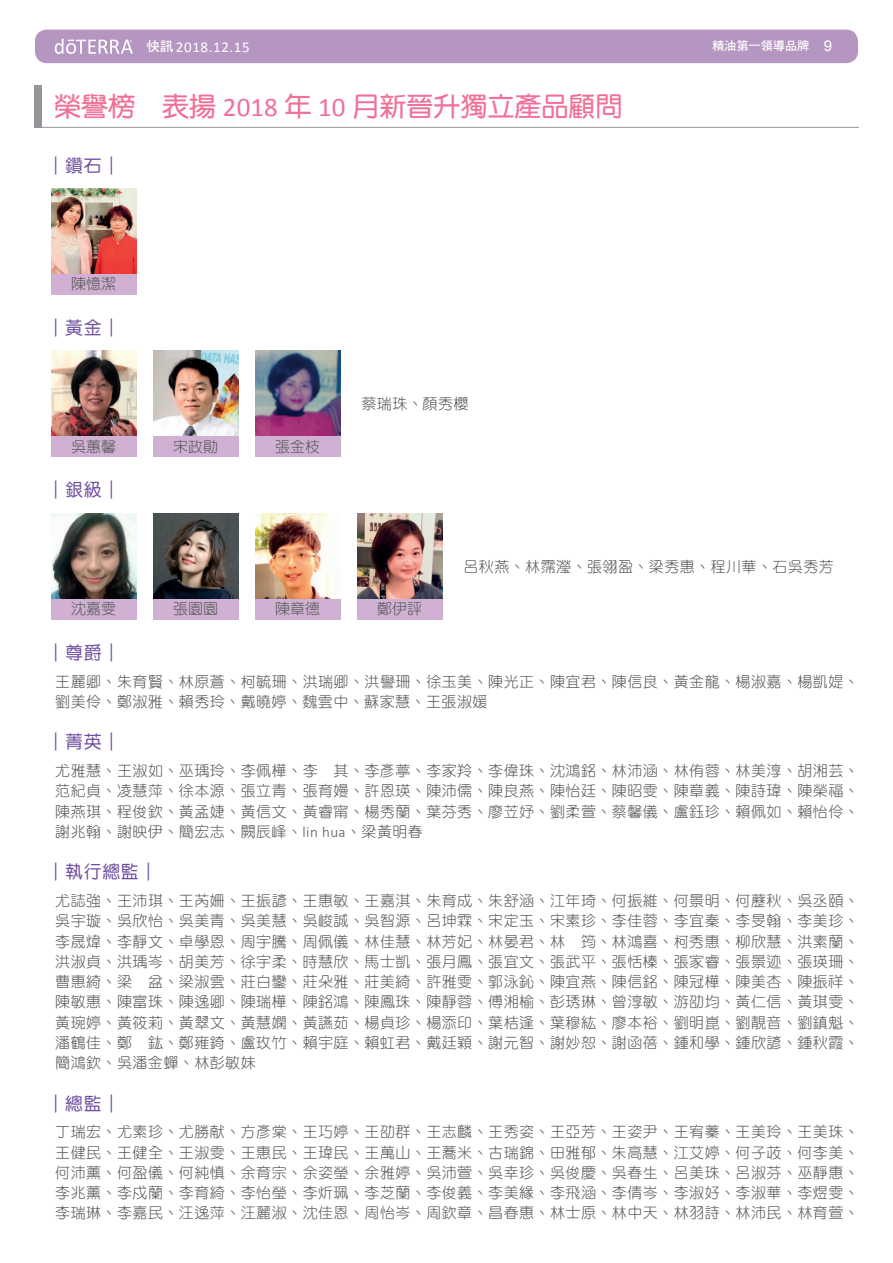
<style>
.page{position:relative;width:893px;height:1263px;background:#fff}
.page>*{position:absolute;margin:0;border:0;box-sizing:border-box;transform-origin:0 0}
.t1{font:27px "DF Yuan Std W7";color:#f17097}
.t2{font:18px "DF Yuan Std W5";letter-spacing:.03em;color:#7150a0}
.t3{font:15px/20.2px "DF Yuan Std W3";letter-spacing:.03em;color:#57585a;text-align:justify}
.t4{font:15px "Calibri";letter-spacing:.04em;color:#fff}
.t5{font:12.15px "DF Hei Std W7";color:#fff}
.s1{font-family:"DF Hei Std W7";font-size:13.5px}
.s2{font-family:"Arial";font-size:15px}
.s3{font-family:"Calibri"}
.s4{font-family:"Calibri";font-weight:300}
</style>
<div class="page">
<div style="left:35px;top:30px;width:823px;height:33px;background:#b596c0;border-radius:12px"></div>
<svg style="left:55px;top:39px;width:78px;height:15px"></svg>
<div style="left:34px;top:85px;width:7px;height:43px;background:#939598"></div>
<hr style="left:34px;top:127px;width:825px;height:1px;background:#939598">
<div style="left:51px;top:273px;width:85px;height:22px;background:#d0b1d3"></div>
<img style="left:51px;top:188px;width:85px;height:86px">
<div style="left:51px;top:436px;width:85px;height:21px;background:#d0b1d3"></div>
<img style="left:51px;top:351px;width:85px;height:85px">
<div style="left:153px;top:436px;width:85px;height:21px;background:#d0b1d3"></div>
<img style="left:153px;top:351px;width:85px;height:85px">
<div style="left:255px;top:436px;width:85px;height:21px;background:#d0b1d3"></div>
<img style="left:255px;top:351px;width:85px;height:85px">
<div style="left:51px;top:598px;width:85px;height:21px;background:#d0b1d3"></div>
<img style="left:51px;top:513px;width:85px;height:85px">
<div style="left:255px;top:598px;width:85px;height:21px;background:#d0b1d3"></div>
<img style="left:255px;top:513px;width:76px;height:85px">
<div style="left:357px;top:598px;width:85px;height:21px;background:#d0b1d3"></div>
<img style="left:357px;top:513px;width:85px;height:85px">
<div style="left:153px;top:598px;width:85px;height:21px;background:#d0b1d3"></div>
<img style="left:153px;top:513px;width:85px;height:85px">
<p class="t4" style="left:147px;top:37px;width:105px"><span class="s1">快訊</span> 2018.12.15</p>
<p class="t5" style="left:712px;top:39px;width:121px">精油第一領導品牌 <span class="s2">9</span></p>
<h1 class="t1" style="left:54px;top:92px;width:570px">榮譽榜　表揚 <span class="s3">2018</span> 年 <span class="s3">10</span> 月新晉升獨立產品顧問</h1>
<p class="t2" style="left:47px;top:156px;width:75px">∣鑽石∣</p>
<p class="t3" style="left:71px;top:274px;width:46px">陳憶潔</p>
<p class="t2" style="left:47px;top:318px;width:75px">∣黃金∣</p>
<p class="t3" style="left:71px;top:436px;width:46px">吳蕙馨</p>
<p class="t3" style="left:173px;top:436px;width:47px">宋政勛</p>
<p class="t3" style="left:275px;top:436px;width:46px">張金枝</p>
<p class="t2" style="left:47px;top:480px;width:75px">∣銀級∣</p>
<p class="t3" style="left:361px;top:394px;width:109px">蔡瑞珠、顏秀櫻</p>
<p class="t3" style="left:463px;top:556px;width:372px">呂秋燕、林霈瀅、張翎盈、梁秀惠、程川華、石吳秀芳</p>
<p class="t3" style="left:71px;top:598px;width:46px">沈嘉雯</p>
<p class="t3" style="left:173px;top:598px;width:47px">張園園</p>
<p class="t3" style="left:275px;top:598px;width:46px">陳章德</p>
<p class="t3" style="left:377px;top:598px;width:46px">鄭伊評</p>
<p class="t2" style="left:47px;top:643px;width:75px">∣尊爵∣</p>
<p class="t3" style="left:55px;top:671px;width:805px">王麗卿、朱育賢、林原蒼、柯毓珊、洪瑞卿、洪譽珊、徐玉美、陳光正、陳宜君、陳信良、黃金龍、楊淑嘉、楊凱媞、劉美伶、鄭淑雅、賴秀玲、戴曉婷、魏雲中、蘇家慧、王張淑媛</p>
<p class="t2" style="left:47px;top:732px;width:75px">∣菁英∣</p>
<p class="t3" style="left:55px;top:760px;width:805px">尤雅慧、王淑如、巫瑀玲、李佩樺、李　其、李彥葶、李家羚、李偉珠、沈鴻銘、林沛涵、林侑蓉、林美淳、胡湘芸、范紀貞、凌慧萍、徐本源、張立青、張育嫚、許恩瑛、陳沛儒、陳良燕、陳怡廷、陳昭雯、陳章義、陳詩瑋、陳榮福、陳燕琪、程俊欽、黃孟婕、黃信文、黃睿甯、楊秀蘭、葉芬秀、廖苙妤、劉柔萱、蔡馨儀、盧鈺珍、賴佩如、賴怡伶、謝兆翰、謝映伊、簡宏志、闕辰峰、<span class="s4">lin hua</span>、梁黃明春</p>
<p class="t2" style="left:47px;top:862px;width:112px">∣執行總監∣</p>
<p class="t3" style="left:55px;top:890px;width:805px">尤誌強、王沛琪、王芮姍、王振諺、王惠敏、王嘉淇、朱育成、朱舒涵、江年琦、何振維、何景明、何藶秋、吳丞頤、吳宇璇、吳欣怡、吳美青、吳美慧、吳峻誠、吳智源、呂坤霖、宋定玉、宋素珍、李佳蓉、李宜秦、李旻翰、李美珍、李晟煒、李靜文、卓學恩、周宇騰、周佩儀、林佳慧、林芳妃、林晏君、林　筠、林鴻喜、柯秀惠、柳欣慧、洪素蘭、洪淑貞、洪瑀岑、胡美芳、徐宇柔、時慧欣、馬士凱、張月鳳、張宜文、張武平、張恬榛、張家睿、張景迹、張瑛珊、曹惠綺、梁　盆、梁淑雲、莊白鑾、莊朵雅、莊美綺、許雅雯、郭泳鈊、陳宜燕、陳信銘、陳冠樺、陳美杏、陳振祥、陳敏惠、陳富珠、陳逸卿、陳瑞樺、陳銘鴻、陳鳳珠、陳靜蓉、傅湘榆、彭琇琳、曾淳敏、游劭均、黃仁信、黃琪雯、黃琬婷、黃筱莉、黃翠文、黃慧嫻、黃讌茹、楊貞珍、楊添印、葉桔逢、葉穆紘、廖本裕、劉明崑、劉靚音、劉鎮魁、潘鶴佳、鄭　鈜、鄭雍錡、盧玫竹、賴宇庭、賴虹君、戴廷穎、謝元智、謝妙恕、謝函蓓、鍾和學、鍾欣諺、鍾秋霞、簡鴻欽、吳潘金蟬、林彭敏妹</p>
<p class="t2" style="left:47px;top:1093px;width:75px">∣總監∣</p>
<p class="t3" style="left:55px;top:1121px;width:805px">丁瑞宏、尤素珍、尤勝献、方彥棠、王巧婷、王劭群、王志麟、王秀姿、王亞芳、王姿尹、王宥蓁、王美玲、王美珠、王健民、王健全、王淑雯、王惠民、王瑋民、王萬山、王蕎米、古瑞錦、田雅郁、朱高慧、江艾婷、何子荍、何李美、何沛薰、何盈儀、何純慎、余育宗、余姿瑩、余雅婷、吳沛萱、吳幸珍、吳俊慶、吳春生、呂美珠、呂淑芬、巫靜惠、李兆薰、李戍蘭、李育綺、李怡瑩、李炘珮、李芝蘭、李俊義、李美緣、李飛涵、李倩岑、李淑好、李淑華、李煜雯、李瑞琳、李嘉民、汪逸萍、汪麗淑、沈佳恩、周怡岑、周欽章、昌春惠、林士原、林中天、林羽詩、林沛民、林育萱、</p>
</div>
